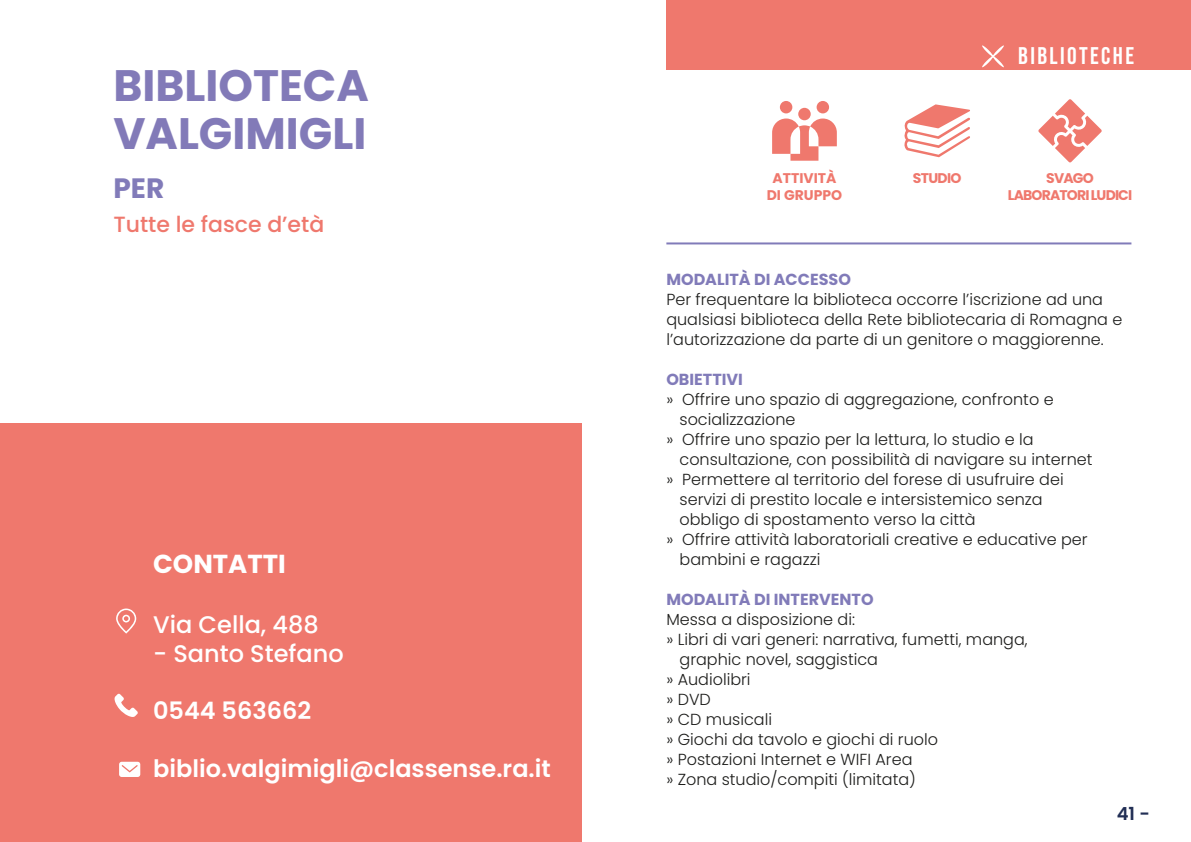
<style>
.page{position:relative;width:1191px;height:842px;background:#fff}
.page>*{position:absolute;margin:0;border:0;box-sizing:border-box;transform-origin:0 0}
.t1{font:700 44px "Poppins";color:#827ab8}
.t2{font:700 28px "Poppins";color:#817bb9}
.t3{font:700 26px "Poppins";color:#fff}
.t4{font:600 24px "Poppins";color:#fff}
.t5{font:500 24px "Poppins";color:#fff}
.t6{font:24px "Bebas Neue";letter-spacing:.1em;color:#fff}
.t7{font:500 22px "Poppins";color:#ef786d}
.t8{font:600 18px "Poppins";color:#222f55}
.t9{font:300 16px/20px "Poppins";color:#1d1d1b}
.t10{font:700 16px "Poppins";color:#817bb9}
.t11{font:700 14px "Poppins";letter-spacing:-.055em;color:#ef786d}
.t12{font:700 14px "Poppins";color:#ef786d}
</style>
<div class="page">
<hr style="left:666px;top:242px;width:465px;height:2px;background:#817bb9">
<div style="left:0;top:424px;width:581px;height:418px;background:#ef786d"></div>
<svg style="left:114px;top:693px;width:24px;height:24px"></svg>
<svg style="left:116px;top:608px;width:20px;height:26px"></svg>
<svg style="left:119px;top:762px;width:21px;height:15px"></svg>
<div style="left:780px;top:101px;width:12px;height:12px;background:#ef786d;border-radius:50%"></div>
<div style="left:798px;top:108px;width:12px;height:12px;background:#ef786d;border-radius:50%"></div>
<svg style="left:772px;top:119px;width:65px;height:42px"></svg>
<div style="left:816px;top:101px;width:13px;height:12px;background:#ef786d;border-radius:50%"></div>
<svg style="left:1038px;top:99px;width:64px;height:64px"></svg>
<svg style="left:904px;top:104px;width:66px;height:53px"></svg>
<div style="left:666px;top:0;width:525px;height:69px;background:#ef786d"></div>
<svg style="left:982px;top:45px;width:22px;height:23px"></svg>
<p class="t1" style="left:113px;top:60px;width:257px">BIBLIOTECA</p>
<p class="t1" style="left:113px;top:108px;width:254px">VALGIMIGLI</p>
<p class="t2" style="left:113px;top:172px;width:52px">PER</p>
<p class="t7" style="left:113px;top:212px;width:212px">Tutte le fasce d’età</p>
<p class="t3" style="left:153px;top:549px;width:134px">CONTATTI</p>
<p class="t5" style="left:153px;top:611px;width:167px">Via Cella, 488</p>
<p class="t5" style="left:153px;top:639px;width:192px">- Santo Stefano</p>
<p class="t4" style="left:153px;top:697px;width:160px">0544 563662</p>
<p class="t4" style="left:153px;top:755px;width:399px">biblio.valgimigli@classense.ra.it</p>
<p class="t12" style="left:772px;top:170px;width:65px">ATTIVITÀ</p>
<p class="t12" style="left:766px;top:187px;width:77px">DI GRUPPO</p>
<p class="t11" style="left:913px;top:170px;width:50px">STUDIO</p>
<p class="t6" style="left:1018px;top:42px;width:117px">BIBLIOTECHE</p>
<p class="t11" style="left:1046px;top:170px;width:49px">SVAGO</p>
<p class="t11" style="left:1007px;top:187px;width:126px">LABORATORI LUDICI</p>
<p class="t10" style="left:666px;top:270px;width:186px">MODALITÀ DI ACCESSO</p>
<p class="t9" style="left:666px;top:290px;width:457px">Per frequentare la biblioteca occorre l’iscrizione ad una qualsiasi biblioteca della Rete bibliotecaria di Romagna e l’autorizzazione da parte di un genitore o maggiorenne.</p>
<p class="t10" style="left:666px;top:370px;width:78px">OBIETTIVI</p>
<p class="t9" style="left:666px;top:390px;width:389px">» Offrire uno spazio di aggregazione, confronto e</p>
<p class="t9" style="left:679px;top:410px;width:118px">socializzazione</p>
<p class="t9" style="left:666px;top:430px;width:369px">» Offrire uno spazio per la lettura, lo studio e la</p>
<p class="t9" style="left:679px;top:450px;width:414px">consultazione, con possibilità di navigare su internet</p>
<p class="t9" style="left:666px;top:470px;width:399px">» Permettere al territorio del forese di usufruire dei</p>
<p class="t9" style="left:679px;top:490px;width:365px">servizi di prestito locale e intersistemico senza</p>
<p class="t9" style="left:679px;top:510px;width:298px">obbligo di spostamento verso la città</p>
<p class="t9" style="left:666px;top:530px;width:423px">» Offrire attività laboratoriali creative e educative per</p>
<p class="t9" style="left:679px;top:550px;width:142px">bambini e ragazzi</p>
<p class="t10" style="left:666px;top:590px;width:209px">MODALITÀ DI INTERVENTO</p>
<p class="t9" style="left:666px;top:610px;width:190px">Messa a disposizione di:</p>
<p class="t9" style="left:666px;top:630px;width:363px">» Libri di vari generi: narrativa, fumetti, manga,</p>
<p class="t9" style="left:679px;top:650px;width:200px">graphic novel, saggistica</p>
<p class="t9" style="left:666px;top:670px;width:86px">» Audiolibri</p>
<p class="t9" style="left:666px;top:690px;width:46px">» DVD</p>
<p class="t9" style="left:666px;top:710px;width:107px">» CD musicali</p>
<p class="t9" style="left:666px;top:730px;width:273px">» Giochi da tavolo e giochi di ruolo</p>
<p class="t9" style="left:666px;top:750px;width:248px">» Postazioni Internet e WIFI Area</p>
<p class="t9" style="left:666px;top:770px;width:251px">» Zona studio/compiti (limitata)</p>
<p class="t8" style="left:1116px;top:803px;width:35px">41 -</p>
</div>
